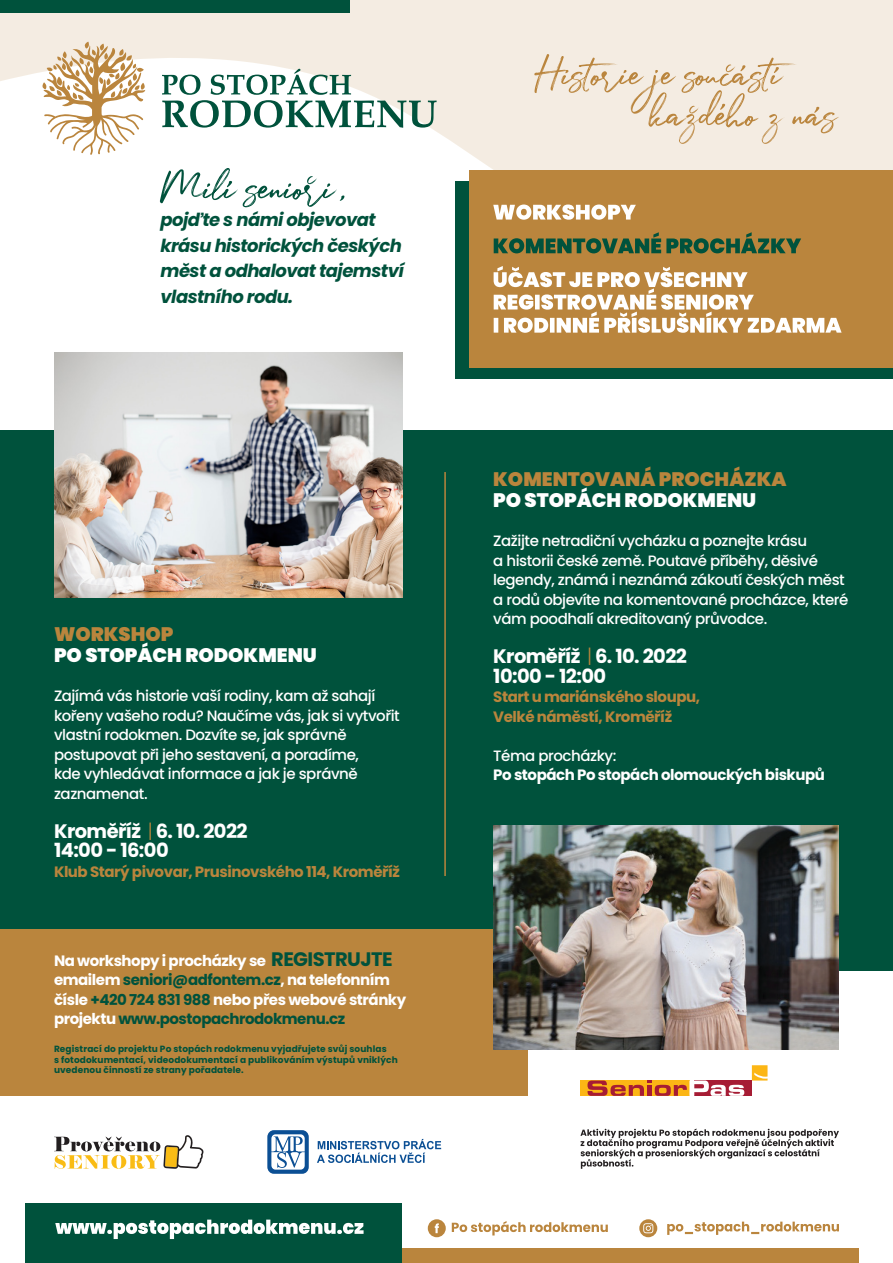
<style>
.page{position:relative;width:893px;height:1263px;background:#fff}
.page>*{position:absolute;margin:0;border:0;box-sizing:border-box;transform-origin:0 0}
.t1{font:700 19.5px "Poppins";letter-spacing:-.03em;color:#fff}
.t2{font:900 19.5px "Poppins";color:#fff}
.t3{font:900 19.5px "Poppins";color:#ba853d}
.t4{font:italic 700 18px/25.5px "Poppins";letter-spacing:-.03em;color:#00523c}
.t5{font:500 15px/19.5px "Poppins";letter-spacing:-.03em;color:#fff}
.t6{font:700 15px/19.5px "Poppins";letter-spacing:-.03em;color:#00523c}
.t7{font:700 15px "Poppins";letter-spacing:-.03em;color:#ba853d}
.t8{font:700 15px "Poppins";letter-spacing:-.03em;color:#fff}
.t9{font:700 9px/10.5px "Poppins";letter-spacing:.01em;color:#00523c}
.s1{font-weight:300;color:#ba853d}
.s2{font-size:19.5px;color:#00523c}
.s3{color:#fff}
</style>
<div class="page">
<div style="left:455px;top:181px;width:438px;height:197px;background:#00523c"></div>
<div style="left:357px;top:1248px;width:502px;height:15px;background:#ba853d"></div>
<svg style="left:0;top:0;width:893px;height:320px"></svg>
<div style="left:26px;top:1203px;width:376px;height:60px;background:#00523c"></div>
<svg style="left:54px;top:1135px;width:150px;height:34px"></svg>
<svg style="left:267px;top:1130px;width:42px;height:44px"></svg>
<svg style="left:317px;top:1139px;width:124px;height:24px"></svg>
<svg style="left:580px;top:1128px;width:259px;height:41px"></svg>
<svg style="left:162px;top:69px;width:275px;height:59px"></svg>
<svg style="left:42px;top:42px;width:103px;height:113px"></svg>
<div style="left:0;top:0;width:350px;height:13px;background:#00523c"></div>
<svg style="left:639px;top:1219px;width:18px;height:18px"></svg>
<svg style="left:667px;top:1221px;width:172px;height:14px"></svg>
<svg style="left:428px;top:1219px;width:18px;height:18px"></svg>
<svg style="left:452px;top:1221px;width:156px;height:14px"></svg>
<div style="left:0;top:430px;width:893px;height:540px;background:#00523c"></div>
<img style="left:54px;top:353px;width:349px;height:244px">
<svg style="left:55px;top:1219px;width:309px;height:20px"></svg>
<hr style="left:444px;top:472px;width:2px;height:404px;background:#ba853d">
<div style="left:0;top:929px;width:527px;height:167px;background:#ba853d"></div>
<img style="left:493px;top:826px;width:346px;height:224px">
<div style="left:470px;top:170px;width:423px;height:197px;background:#ba853d"></div>
<svg style="left:494px;top:266px;width:348px;height:67px"></svg>
<svg style="left:494px;top:232px;width:307px;height:21px"></svg>
<svg style="left:493px;top:204px;width:143px;height:16px"></svg>
<svg style="left:160px;top:168px;width:185px;height:39px"></svg>
<svg style="left:534px;top:54px;width:305px;height:90px;background:#eee2d2"></svg>
<svg style="left:752px;top:1065px;width:15px;height:15px"></svg>
<div style="left:694px;top:1080px;width:58px;height:16px;background:#a61c34"></div>
<div style="left:580px;top:1080px;width:109px;height:16px;background:#fcb615"></div>
<svg style="left:587px;top:1080px;width:157px;height:16px"></svg>
<p class="t4" style="left:161px;top:207px;width:217px">pojďte s námi objevovat</p>
<p class="t4" style="left:161px;top:233px;width:243px">krásu historických českých</p>
<p class="t4" style="left:161px;top:258px;width:245px">měst a odhalovat tajemství vlastního rodu.</p>
<p class="t3" style="left:54px;top:623px;width:121px">WORKSHOP</p>
<p class="t2" style="left:54px;top:644px;width:264px">PO STOPÁCH RODOKMENU</p>
<p class="t5" style="left:54px;top:686px;width:347px">Zajímá vás historie vaší rodiny, kam až sahají kořeny vašeho rodu? Naučíme vás, jak si vytvořit vlastní rodokmen. Dozvíte se, jak správně postupovat při jeho sestavení, a poradíme,<br>kde vyhledávat informace a jak je správně zaznamenat.</p>
<p class="t1" style="left:54px;top:820px;width:195px">Kroměříž <span class="s1">|</span> 6. 10. 2022</p>
<p class="t1" style="left:54px;top:839px;width:116px">14:00 - 16:00</p>
<p class="t7" style="left:54px;top:863px;width:347px">Klub Starý pivovar, Prusinovského 114, Kroměříž</p>
<p class="t8" style="left:54px;top:952px;width:340px">Na workshopy i procházky se <span class="s2">REGISTRUJTE</span></p>
<p class="t6" style="left:54px;top:970px;width:354px"><span class="s3">emailem</span> seniori@adfontem.cz<span class="s3">, na telefonním čísle</span> +420 724 831 988 <span class="s3">nebo přes webové stránky projektu</span> www.postopachrodokmenu.cz</p>
<p class="t9" style="left:54px;top:1044px;width:334px">Registrací do projektu Po stopách rodokmenu vyjadřujete svůj souhlas</p>
<p class="t9" style="left:54px;top:1054px;width:345px">s fotodokumentací, videodokumentací a publikováním výstupů vniklých uvedenou činností ze strany pořadatele.</p>
<p class="t3" style="left:493px;top:468px;width:295px">KOMENTOVANÁ PROCHÁZKA</p>
<p class="t2" style="left:493px;top:489px;width:264px">PO STOPÁCH RODOKMENU</p>
<p class="t5" style="left:493px;top:531px;width:357px">Zažijte netradiční vycházku a poznejte krásu<br>a historii české země. Poutavé příběhy, děsivé legendy, známá i neznámá zákoutí českých měst a rodů objevíte na komentované procházce, které vám poodhalí akreditovaný průvodce.</p>
<p class="t1" style="left:493px;top:645px;width:195px">Kroměříž <span class="s1">|</span> 6. 10. 2022</p>
<p class="t1" style="left:493px;top:664px;width:115px">10:00 - 12:00</p>
<p class="t7" style="left:493px;top:688px;width:208px">Start u mariánského sloupu,</p>
<p class="t7" style="left:493px;top:708px;width:180px">Velké náměstí, Kroměříž</p>
<p class="t5" style="left:493px;top:746px;width:125px">Téma procházky:</p>
<p class="t8" style="left:493px;top:766px;width:333px">Po stopách Po stopách olomouckých biskupů</p>
</div>
